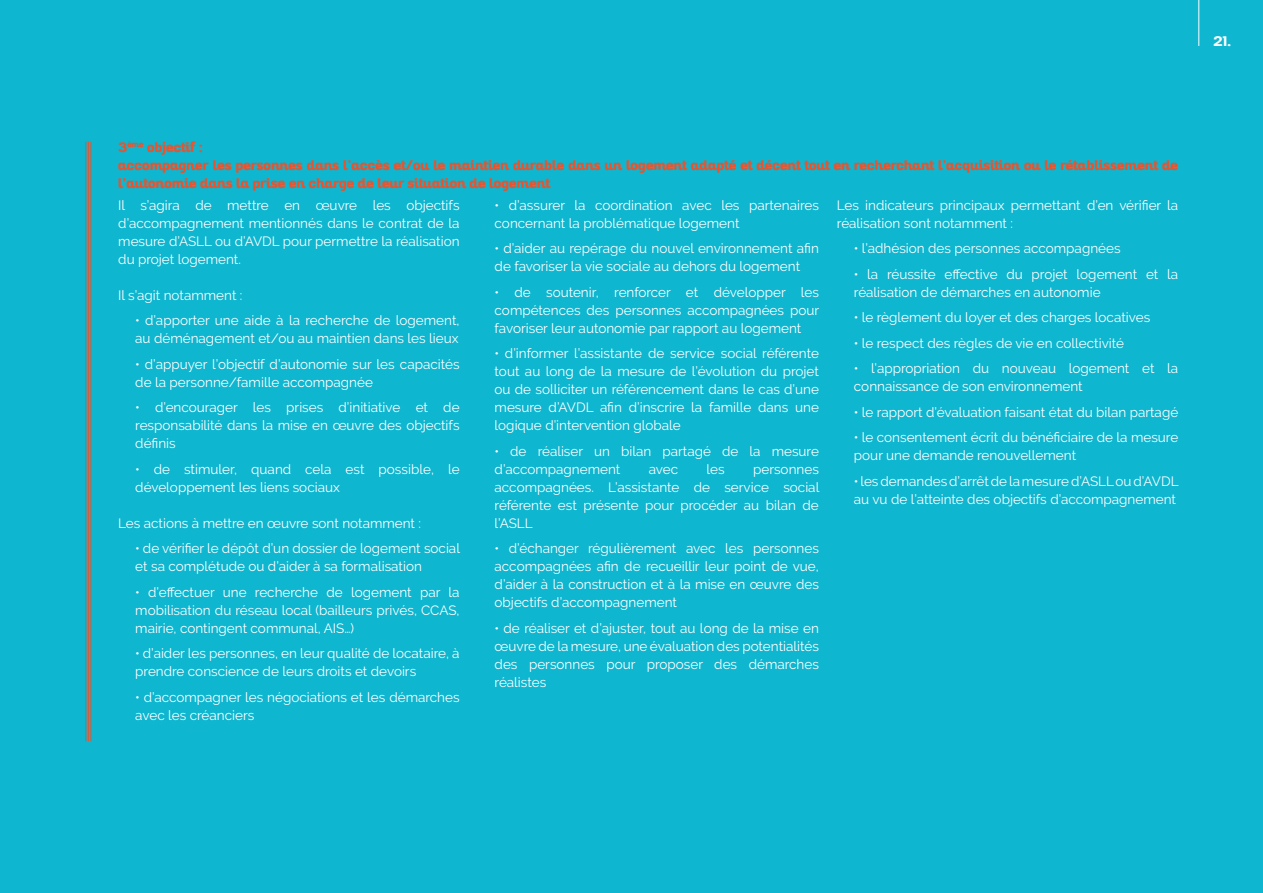
<style>
.page{position:relative;width:1263px;height:893px;background:#0eb6d0}
.page>*{position:absolute;margin:0;border:0;box-sizing:border-box;transform-origin:0 0}
.t1{font:13.5px/18px "Raleway";color:#fff}
.t2{font:800 13.5px/18px "Altair";color:#ea532d}
.t3{font:800 13.5px "Altair";color:#fff}
</style>
<div class="page">
<hr style="left:90px;top:142px;width:1px;height:599px;background:#ea532d">
<hr style="left:88px;top:142px;width:1px;height:599px;background:#ea532d">
<hr style="left:85px;top:142px;width:1px;height:599px;background:#ea532d">
<hr style="left:1198px;top:0;width:1px;height:46px;background:#fff">
<p class="t3" style="left:1213px;top:32px;width:19px">21.</p>
<p class="t2" style="left:118px;top:138px;width:1061px">3<sup>ème</sup> objectif :<br>accompagner les personnes dans l’accès et/ou le maintien durable dans un logement adapté et décent tout en recherchant l’acquisition ou le rétablissement de l’autonomie dans la prise en charge de leur situation de logement</p>
<p class="t1" style="left:118px;top:196px;width:343px;text-align:justify">Il s’agira de mettre en œuvre les objectifs d’accompagnement mentionnés dans le contrat de la mesure d’ASLL ou d’AVDL pour permettre la réalisation du projet logement.</p>
<p class="t1" style="left:118px;top:286px;width:126px">Il s’agit notamment :</p>
<p class="t1" style="left:135px;top:311px;width:326px">• d’apporter une aide à la recherche de logement, au déménagement et/ou au maintien dans les lieux</p>
<p class="t1" style="left:135px;top:355px;width:326px">• d’appuyer l’objectif d’autonomie sur les capacités de la personne/famille accompagnée</p>
<p class="t1" style="left:135px;top:398px;width:326px;text-align:justify">• d’encourager les prises d’initiative et de responsabilité dans la mise en œuvre des objectifs définis</p>
<p class="t1" style="left:135px;top:460px;width:326px">• de stimuler, quand cela est possible, le développement les liens sociaux</p>
<p class="t1" style="left:118px;top:514px;width:304px">Les actions à mettre en œuvre sont notamment :</p>
<p class="t1" style="left:135px;top:539px;width:326px">• de vérifier le dépôt d’un dossier de logement social et sa complétude ou d’aider à sa formalisation</p>
<p class="t1" style="left:135px;top:583px;width:326px;text-align:justify">• d’effectuer une recherche de logement par la mobilisation du réseau local (bailleurs privés, CCAS, mairie, contingent communal, AIS…)</p>
<p class="t1" style="left:135px;top:644px;width:326px">• d’aider les personnes, en leur qualité de locataire, à prendre conscience de leurs droits et devoirs</p>
<p class="t1" style="left:135px;top:688px;width:326px">• d’accompagner les négociations et les démarches avec les créanciers</p>
<p class="t1" style="left:837px;top:196px;width:343px">Les indicateurs principaux permettant d’en vérifier la réalisation sont notamment :</p>
<p class="t1" style="left:854px;top:239px;width:268px">• l’adhésion des personnes accompagnées</p>
<p class="t1" style="left:854px;top:265px;width:326px">• la réussite effective du projet logement et la réalisation de démarches en autonomie</p>
<p class="t1" style="left:854px;top:308px;width:298px">• le règlement du loyer et des charges locatives</p>
<p class="t1" style="left:854px;top:334px;width:272px">• le respect des règles de vie en collectivité</p>
<p class="t1" style="left:854px;top:359px;width:326px">• l’appropriation du nouveau logement et la connaissance de son environnement</p>
<p class="t1" style="left:854px;top:403px;width:326px">• le rapport d’évaluation faisant état du bilan partagé</p>
<p class="t1" style="left:854px;top:428px;width:326px">• le consentement écrit du bénéficiaire de la mesure pour une demande renouvellement</p>
<p class="t1" style="left:854px;top:472px;width:326px">• les demandes d’arrêt de la mesure d’ASLL ou d’AVDL au vu de l’atteinte des objectifs d’accompagnement</p>
<p class="t1" style="left:495px;top:196px;width:326px">• d’assurer la coordination avec les partenaires concernant la problématique logement</p>
<p class="t1" style="left:495px;top:239px;width:326px">• d’aider au repérage du nouvel environnement afin de favoriser la vie sociale au dehors du logement</p>
<p class="t1" style="left:495px;top:283px;width:326px;text-align:justify">• de soutenir, renforcer et développer les compétences des personnes accompagnées pour favoriser leur autonomie par rapport au logement</p>
<p class="t1" style="left:495px;top:344px;width:326px;text-align:justify">• d’informer l’assistante de service social référente tout au long de la mesure de l’évolution du projet ou de solliciter un référencement dans le cas d’une mesure d’AVDL afin d’inscrire la famille dans une logique d’intervention globale</p>
<p class="t1" style="left:495px;top:442px;width:326px">• de réaliser un bilan partagé de la mesure d’accompagnement</p>
<p class="t1" style="left:649px;top:460px;width:31px">avec</p>
<p class="t1" style="left:706px;top:460px;width:20px">les</p>
<p class="t1" style="left:495px;top:460px;width:326px;text-align:justify;text-indent:258px">personnes accompagnées. L’assistante de service social référente est présente pour procéder au bilan de l’ASLL</p>
<p class="t1" style="left:495px;top:539px;width:326px;text-align:justify">• d’échanger régulièrement avec les personnes accompagnées afin de recueillir leur point de vue, d’aider à la construction et à la mise en œuvre des objectifs d’accompagnement</p>
<p class="t1" style="left:495px;top:619px;width:326px;text-align:justify">• de réaliser et d’ajuster, tout au long de la mise en œuvre de la mesure, une évaluation des potentialités des personnes pour proposer des démarches réalistes</p>
</div>
